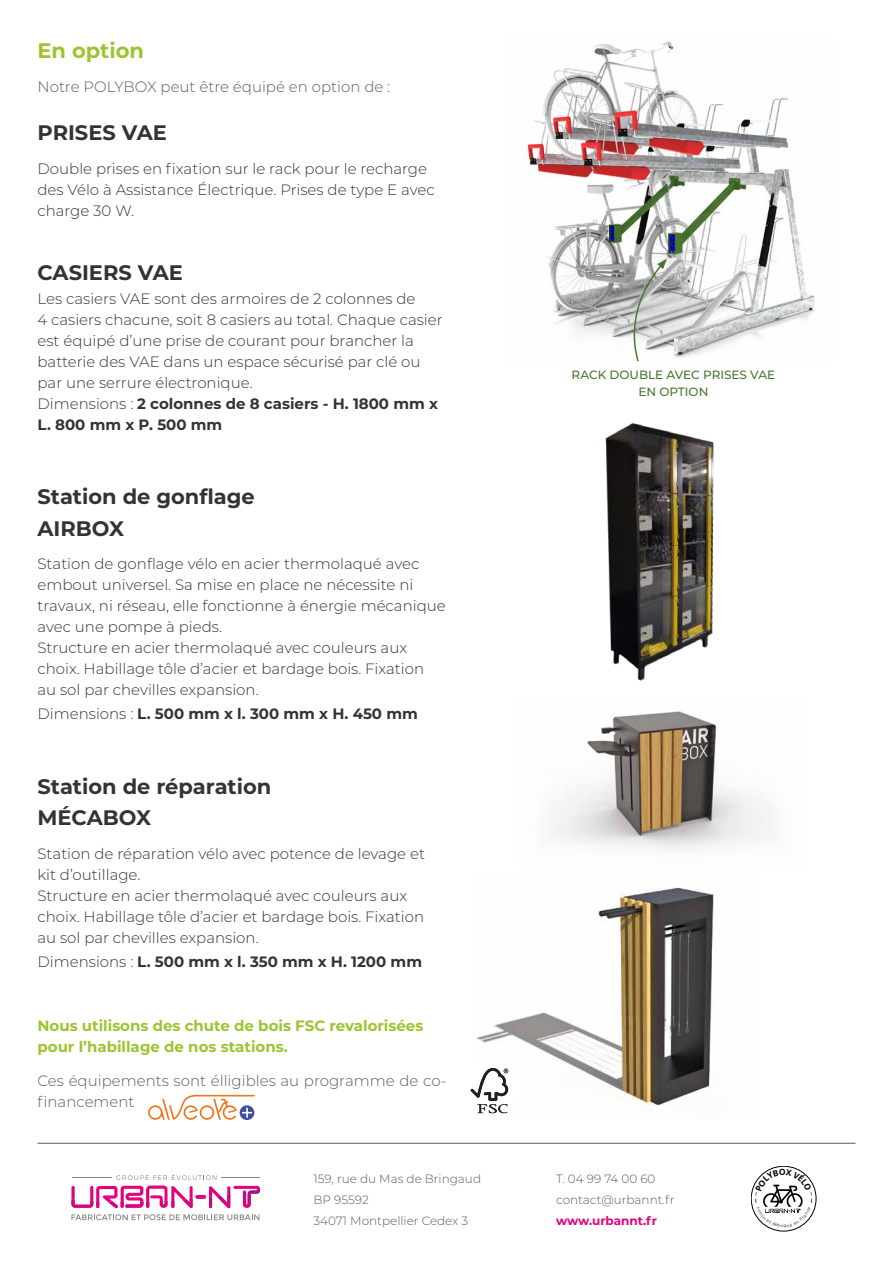
<style>
.page{position:relative;width:893px;height:1263px;background:#fff}
.page>*{position:absolute;margin:0;border:0;box-sizing:border-box;transform-origin:0 0}
.t1{font:700 21px/31.5px "Montserrat";color:#333}
.t2{font:700 21px "Montserrat";color:#9dc430}
.t3{font:300 15px/21px "Montserrat";color:#333}
.t4{font:300 15px/21px "Montserrat";color:#5a5c5c}
.t5{font:700 15px/21px "Montserrat";color:#9dc430}
.t6{font:700 15px "Montserrat";color:#333}
.t7{font:300 12px/21px "Montserrat";color:#5a5c5c}
.t8{font:500 12px/16.5px "Montserrat";color:#49772f;text-align:center}
.t9{font:700 12px "Montserrat";color:#e6007d}
.s1{font-weight:700}
.s2{font-weight:300}
</style>
<div class="page">
<hr style="left:38px;top:1143px;width:817px;height:1px;background:#5a5c5c">
<svg style="left:71px;top:1174px;width:189px;height:46px"></svg>
<div style="left:751px;top:1166px;width:65px;height:65px;border:1px solid #000;border-radius:50%"></div>
<svg style="left:148px;top:1095px;width:107px;height:25px"></svg>
<img style="left:476px;top:887px;width:238px;height:219px">
<img style="left:553px;top:711px;width:213px;height:139px">
<img style="left:605px;top:423px;width:109px;height:258px">
<img style="left:523px;top:41px;width:292px;height:317px">
<svg style="left:621px;top:259px;width:46px;height:103px"></svg>
<div style="left:458px;top:1058px;width:63px;height:62px;background:#fff;border-radius:50%"></div>
<svg style="left:470px;top:1068px;width:38px;height:45px"></svg>
<svg style="left:755px;top:1169px;width:57px;height:59px"></svg>
<h1 class="t2" style="left:38px;top:35px;width:108px">En option</h1>
<p class="t4" style="left:38px;top:75px;width:354px">Notre POLYBOX peut être équipé en option de :</p>
<h1 class="t1" style="left:38px;top:116px;width:131px">PRISES VAE</h1>
<p class="t3" style="left:38px;top:158px;width:399px">Double prises en fixation sur le rack pour le recharge des Vélo à Assistance Électrique. Prises de type E avec charge 30 W.</p>
<h1 class="t1" style="left:38px;top:256px;width:147px">CASIERS VAE</h1>
<p class="t3" style="left:38px;top:288px;width:407px">Les casiers VAE sont des armoires de 2 colonnes de<br>4 casiers chacune, soit 8 casiers au total. Chaque casier est équipé d’une prise de courant pour brancher la batterie des VAE dans un espace sécurisé par clé ou par une serrure électronique.<br>Dimensions : <span class="s1">2 colonnes de 8 casiers - H. 1800 mm x L. 800 mm x P. 500 mm</span></p>
<h1 class="t1" style="left:38px;top:480px;width:219px">Station de gonflage<br>AIRBOX</h1>
<p class="t3" style="left:38px;top:553px;width:410px">Station de gonflage vélo en acier thermolaqué avec embout universel. Sa mise en place ne nécessite ni travaux, ni réseau, elle fonctionne à énergie mécanique avec une pompe à pieds.<br>Structure en acier thermolaqué avec couleurs aux choix. Habillage tôle d’acier et bardage bois. Fixation au sol par chevilles expansion.</p>
<p class="t6" style="left:38px;top:703px;width:382px"><span class="s2">Dimensions :</span> L. 500 mm x l. 300 mm x H. 450 mm</p>
<h1 class="t1" style="left:38px;top:769px;width:235px">Station de réparation<br>MÉCABOX</h1>
<p class="t3" style="left:38px;top:843px;width:389px">Station de réparation vélo avec potence de levage et kit d’outillage.<br>Structure en acier thermolaqué avec couleurs aux choix. Habillage tôle d’acier et bardage bois. Fixation au sol par chevilles expansion.</p>
<p class="t6" style="left:38px;top:951px;width:386px"><span class="s2">Dimensions :</span> L. 500 mm x l. 350 mm x H. 1200 mm</p>
<p class="t5" style="left:38px;top:1014px;width:387px">Nous utilisons des chute de bois FSC revalorisées pour l’habillage de nos stations.</p>
<p class="t4" style="left:38px;top:1069px;width:410px">Ces équipements sont élligibles au programme de co&shy;financement</p>
<p class="t8" style="left:572px;top:366px;width:205px">RACK DOUBLE AVEC PRISES VAE<br>EN OPTION</p>
<p class="t7" style="left:314px;top:1168px;width:169px">159, rue du Mas de Bringaud<br>BP 95592<br>34071 Montpellier Cedex 3</p>
<p class="t7" style="left:556px;top:1168px;width:120px">T. 04 99 74 00 60 contact@urbannt.fr</p>
<p class="t9" style="left:556px;top:1212px;width:102px">www.urbannt.fr</p>
</div>
